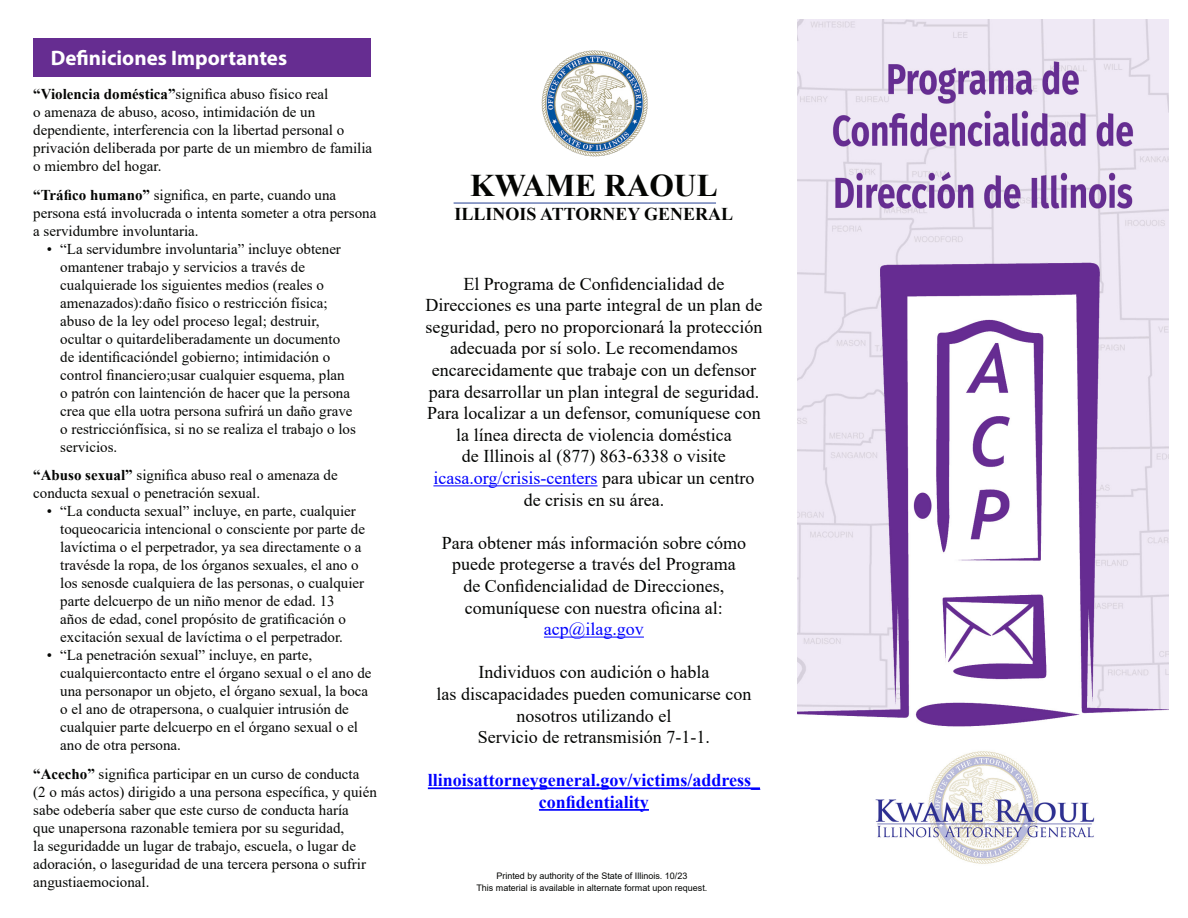
<style>
.page{position:relative;width:1188px;height:918px;background:#fff}
.page>*{position:absolute;margin:0;border:0;box-sizing:border-box;transform-origin:0 0}
.Title_Subhead{font:700 31.5px "Times New Roman";color:#040503}
.Title_Subhead-2{font:700 21px "Myriad Pro";color:#fff}
.t1{font:18px/21.6px "Times New Roman";color:#040503;text-align:center}
.t2{font:700 18px/21.6px "Times New Roman";color:#00f;text-align:center}
.Title_Subhead-3{font:700 18px "Times New Roman";color:#040503}
.t3{font:18px "Times New Roman";color:#00f}
.t4{font:15px/18px "Times New Roman";color:#040503}
.Title_Subhead-4{font:9px/12px "Arial";color:#040503;text-align:center}
.s1{font-weight:700}
.s2{color:#00f}
</style>
<div class="page">
<div style="left:33px;top:38px;width:337px;height:38px;background:#662d91"></div>
<hr style="left:433px;top:485px;width:165px;height:1px;background:#00f">
<hr style="left:544px;top:637px;width:100px;height:1px;background:#00f">
<hr style="left:428px;top:787px;width:332px;height:2px;background:#00f">
<hr style="left:539px;top:809px;width:110px;height:2px;background:#00f">
<img style="left:541px;top:50px;width:107px;height:107px">
<hr style="left:454px;top:203px;width:262px;height:1px;background:#244093">
<img style="left:797px;top:19px;width:372px;height:845px">
<p class="Title_Subhead-2" style="left:51px;top:45px;width:238px">Definiciones Importantes</p>
<p class="t4" style="left:33px;top:85px;width:341px"><span class="s1">“Violencia doméstica”</span>significa abuso físico real<br>o amenaza de abuso, acoso, intimidación de un dependiente, interferencia con la libertad personal o privación deliberada por parte de un miembro de familia o miembro del hogar.</p>
<p class="t4" style="left:33px;top:185px;width:345px"><span class="s1">“Tráfico humano”</span> significa, en parte, cuando una persona está involucrada o intenta someter a otra persona a servidumbre involuntaria.</p>
<p class="t4" style="left:60px;top:239px;width:297px;text-indent:-14px">• “La servidumbre involuntaria” incluye obtener omantener trabajo y servicios a través de cualquierade los siguientes medios (reales o amenazados):daño físico o restricción física; abuso de la ley odel proceso legal; destruir, ocultar o quitardeliberadamente un documento de identificacióndel gobierno; intimidación o control financiero;usar cualquier esquema, plan o patrón con laintención de hacer que la persona crea que ella uotra persona sufrirá un daño grave o restricciónfísica, si no se realiza el trabajo o los servicios.</p>
<p class="t4" style="left:33px;top:466px;width:306px"><span class="s1">“Abuso sexual”</span> significa abuso real o amenaza de conducta sexual o penetración sexual.</p>
<p class="t4" style="left:60px;top:502px;width:306px;text-indent:-14px">• “La conducta sexual” incluye, en parte, cualquier toqueocaricia intencional o consciente por parte de lavíctima o el perpetrador, ya sea directamente o a travésde la ropa, de los órganos sexuales, el ano o los senosde cualquiera de las personas, o cualquier parte delcuerpo de un niño menor de edad. 13 años de edad, conel propósito de gratificación o excitación sexual de lavíctima o el perpetrador.</p>
<p class="t4" style="left:60px;top:646px;width:313px;text-indent:-14px">• “La penetración sexual” incluye, en parte, cualquiercontacto entre el órgano sexual o el ano de una personapor un objeto, el órgano sexual, la boca o el ano de otrapersona, o cualquier intrusión de cualquier parte delcuerpo en el órgano sexual o el ano de otra persona.</p>
<p class="t4" style="left:33px;top:764px;width:345px"><span class="s1">“Acecho”</span> significa participar en un curso de conducta<br>(2 o más actos) dirigido a una persona específica, y quién sabe odebería saber que este curso de conducta haría<br>que unapersona razonable temiera por su seguridad,<br>la seguridadde un lugar de trabajo, escuela, o lugar de adoración, o laseguridad de una tercera persona o sufrir angustiaemocional.</p>
<p class="Title_Subhead" style="left:470px;top:163px;width:249px">KWAME RAOUL</p>
<p class="Title_Subhead-3" style="left:455px;top:201px;width:280px">ILLINOIS ATTORNEY GENERAL</p>
<p class="t1" style="left:426px;top:272px;width:338px">El Programa de Confidencialidad de Direcciones es una parte integral de un plan de seguridad, pero no proporcionará la protección adecuada por sí solo. Le recomendamos encarecidamente que trabaje con un defensor para desarrollar un plan integral de seguridad.<br>Para localizar a un defensor, comuníquese con la línea directa de violencia doméstica</p>
<p class="t1" style="left:462px;top:445px;width:265px">de Illinois al (877) 863-6338 o visite</p>
<p class="t1" style="left:433px;top:467px;width:323px"><span class="s2">icasa.org/crisis-centers</span> para ubicar un centro de crisis en su área.</p>
<p class="t1" style="left:442px;top:531px;width:306px">Para obtener más información sobre cómo puede protegerse a través del Programa de Confidencialidad de Direcciones, comuníquese con nuestra oficina al:</p>
<p class="t3" style="left:544px;top:616px;width:102px">acp@ilag.gov</p>
<p class="t1" style="left:478px;top:661px;width:232px">Individuos con audición o habla</p>
<p class="t1" style="left:437px;top:683px;width:316px">las discapacidades pueden comunicarse con nosotros utilizando el</p>
<p class="t1" style="left:478px;top:726px;width:233px">Servicio de retransmisión 7-1-1.</p>
<p class="t2" style="left:428px;top:769px;width:334px">llinoisattorneygeneral.gov/victims/address_ confidentiality</p>
<p class="Title_Subhead-4" style="left:476px;top:870px;width:233px">Printed by authority of the State of Illinois. 10/23<br>This material is available in alternate format upon request.</p>
</div>
